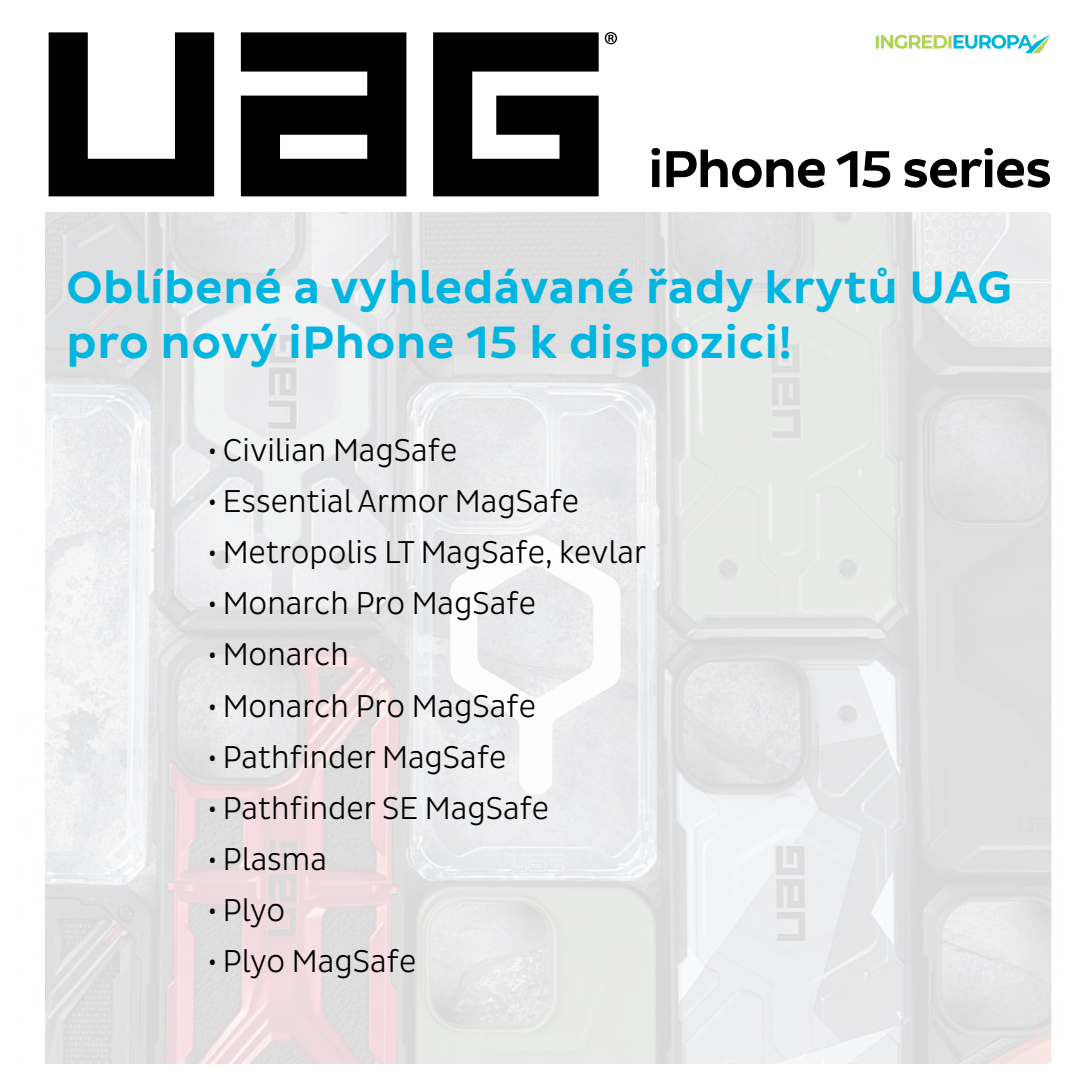
<style>
.page{position:relative;width:1080px;height:1080px;background:#fff}
.page>*{position:absolute;margin:0;border:0;box-sizing:border-box;transform-origin:0 0}
.t1{font:500 52.8px "Pluto Sans";letter-spacing:-.04em;color:#000}
.t2{font:500 46.2px/55.5px "Pluto Sans";color:#00b5e0}
.t3{font:300 32.2px "Pluto Sans Cond";color:#000}
</style>
<div class="page">
<img style="left:45px;top:212px;width:1007px;height:852px">
<svg style="left:876px;top:34px;width:175px;height:19px"></svg>
<svg style="left:49px;top:32px;width:165px;height:164px"></svg>
<svg style="left:241px;top:32px;width:165px;height:164px"></svg>
<svg style="left:433px;top:32px;width:166px;height:164px"></svg>
<svg style="left:605px;top:32px;width:12px;height:12px"></svg>
<h1 class="t1" style="left:648px;top:139px;width:406px">iPhone 15 series</h1>
<h2 class="t2" style="left:66px;top:261px;width:948px">Oblíbené a vyhledávané řady krytů UAG pro nový iPhone 15 k dispozici!</h2>
<p class="t3" style="left:207px;top:432px;width:252px">• Civilian MagSafe</p>
<p class="t3" style="left:207px;top:483px;width:374px">• Essential Armor MagSafe</p>
<p class="t3" style="left:207px;top:534px;width:441px">• Metropolis LT MagSafe, kevlar</p>
<p class="t3" style="left:207px;top:585px;width:330px">• Monarch Pro MagSafe</p>
<p class="t3" style="left:207px;top:636px;width:144px">• Monarch</p>
<p class="t3" style="left:207px;top:687px;width:330px">• Monarch Pro MagSafe</p>
<p class="t3" style="left:207px;top:738px;width:301px">• Pathfinder MagSafe</p>
<p class="t3" style="left:207px;top:789px;width:344px">• Pathfinder SE MagSafe</p>
<p class="t3" style="left:207px;top:841px;width:121px">• Plasma</p>
<p class="t3" style="left:207px;top:892px;width:80px">• Plyo</p>
<p class="t3" style="left:207px;top:943px;width:211px">• Plyo MagSafe</p>
</div>
